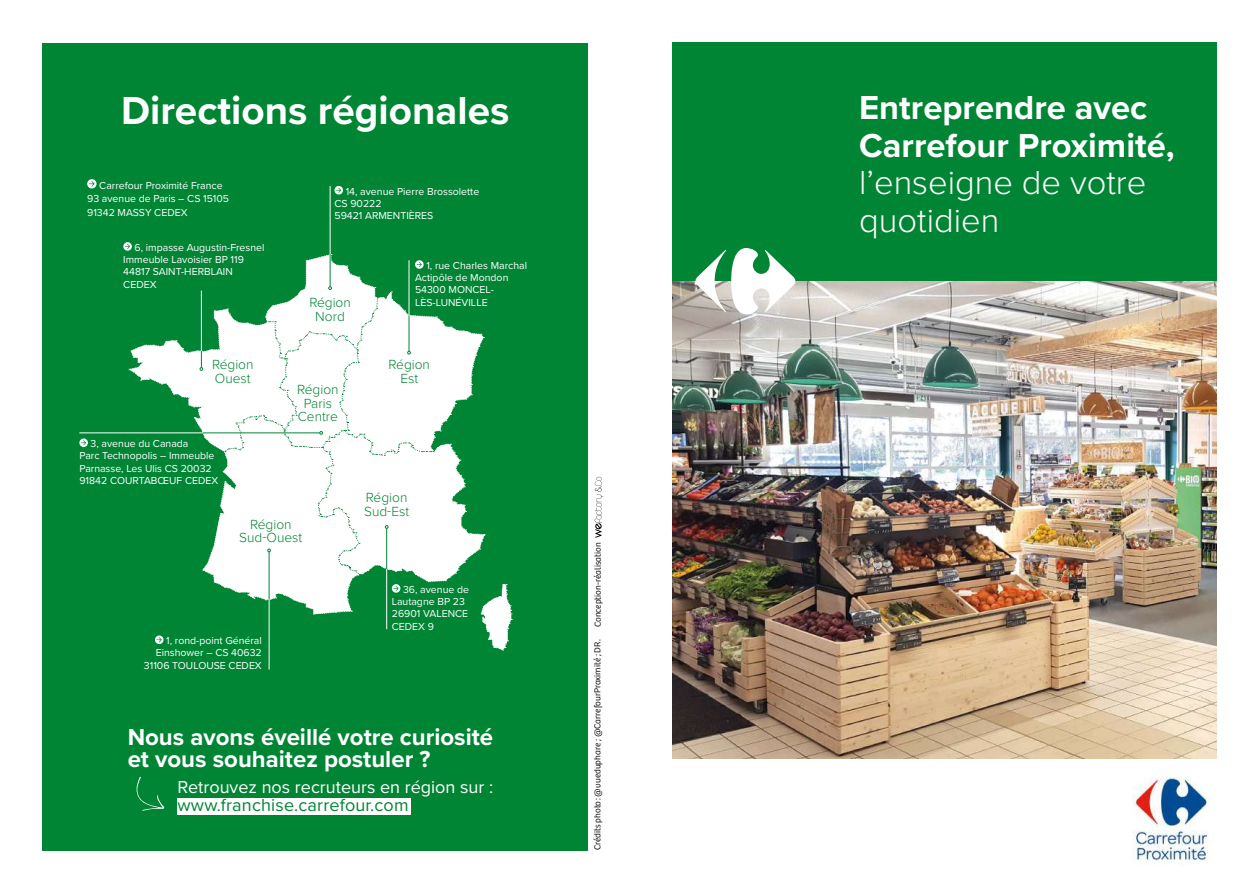
<style>
.page{position:relative;width:1259px;height:893px;background:#fff}
.page>*{position:absolute;margin:0;border:0;box-sizing:border-box;transform-origin:0 0}
.t1{font:700 40.5px "Proxima Nova";color:#fff}
.t2{font:700 34.5px/37.5px "Proxima Nova";color:#fff}
.t3{font:300 34.5px/37.5px "Proxima Nova";color:#fff}
.t4{font:700 24px/22.5px "Proxima Nova";color:#fff}
.t5{font:18px "Proxima Nova";color:#fff}
.t6{font:18px "Proxima Nova";letter-spacing:.01em;color:#008535}
.t7{font:300 13.65px/13.6px "Proxima Nova";color:#008535;text-align:center}
.t8{font:10.5px/12.3px "Proxima Nova";color:#fff}
.t9{font:300 9px "Bree";color:#000}
</style>
<div class="page">
<div style="left:672px;top:43px;width:544px;height:238px;background:#008535"></div>
<img style="left:672px;top:281px;width:544px;height:477px">
<svg style="left:695px;top:248px;width:100px;height:66px"></svg>
<img style="left:1132px;top:777px;width:77px;height:89px">
<div style="left:43px;top:43px;width:545px;height:807px;background:#008535"></div>
<svg style="left:87px;top:179px;width:10px;height:9px"></svg>
<svg style="left:89px;top:181px;width:6px;height:6px"></svg>
<svg style="left:594px;top:477px;width:9px;height:61px"></svg>
<svg style="left:334px;top:186px;width:9px;height:8px"></svg>
<svg style="left:336px;top:188px;width:5px;height:5px"></svg>
<svg style="left:79px;top:438px;width:9px;height:9px"></svg>
<svg style="left:81px;top:440px;width:5px;height:5px"></svg>
<hr style="left:330px;top:186px;width:1px;height:101px;background:#fff">
<hr style="left:269px;top:552px;width:1px;height:117px;background:#fff">
<hr style="left:79px;top:433px;width:241px;height:1px;background:#fff">
<svg style="left:123px;top:242px;width:9px;height:9px"></svg>
<svg style="left:125px;top:244px;width:387px;height:407px"></svg>
<svg style="left:136px;top:776px;width:29px;height:35px"></svg>
<div style="left:177px;top:798px;width:233px;height:17px;background:#fff"></div>
<h1 class="t1" style="left:121px;top:80px;width:390px">Directions régionales</h1>
<p class="t8" style="left:87px;top:178px;width:143px;line-height:13.5px;text-indent:12px">Carrefour Proximité France<br>93 avenue de Paris – CS 15105<br>91342 MASSY CEDEX</p>
<p class="t8" style="left:123px;top:241px;width:143px;text-indent:11px">6, impasse Augustin-Fresnel<br>Immeuble Lavoisier BP 119<br>44817 SAINT-HERBLAIN<br>CEDEX</p>
<h3 class="t7" style="left:212px;top:357px;width:43px;text-align:left">Région<br>Ouest</h3>
<p class="t8" style="left:79px;top:437px;width:140px;text-indent:11px">3, avenue du Canada<br>Parc Technopolis – Immeuble<br>Parnasse, Les Ulis CS 20032<br>91842 COURTABŒUF CEDEX</p>
<p class="t8" style="left:334px;top:184px;width:146px;text-indent:11px">14, avenue Pierre Brossolette<br>CS 90222<br>59421 ARMENTIÈRES</p>
<h3 class="t7" style="left:309px;top:295px;width:43px">Région<br>Nord</h3>
<h3 class="t7" style="left:297px;top:382px;width:43px">Région<br>Paris<br>Centre</h3>
<p class="t8" style="left:415px;top:259px;width:113px;text-indent:11px">1, rue Charles Marchal<br>Actipôle de Mondon<br>54300 MONCEL-<br>LÈS-LUNÉVILLE</p>
<h3 class="t7" style="left:388px;top:357px;width:43px">Région<br>Est</h3>
<h3 class="t7" style="left:364px;top:490px;width:47px;text-align:left">Région<br>Sud-Est</h3>
<h3 class="t7" style="left:239px;top:516px;width:65px">Région<br>Sud-Ouest</h3>
<p class="t8" style="left:144px;top:634px;width:119px;text-align:right">1, rond-point Général<br>Einshower – CS 40632<br>31106 TOULOUSE CEDEX</p>
<p class="t8" style="left:392px;top:583px;width:79px;text-indent:11px">36, avenue de<br>Lautagne BP 23<br>26901 VALENCE<br>CEDEX 9</p>
<h3 class="t4" style="left:128px;top:725px;width:367px">Nous avons éveillé votre curiosité et vous souhaitez postuler ?</h3>
<h3 class="t5" style="left:178px;top:774px;width:317px">Retrouvez nos recruteurs en région sur :</h3>
<h3 class="t6" style="left:178px;top:792px;width:232px">www.franchise.carrefour.com</h3>
<p class="t9" style="left:591px;top:627px;width:86px;rotate:-90deg">Conception-réalisation</p>
<p class="t9" style="left:591px;top:850px;width:212px;rotate:-90deg">Crédits photo : @vueduphare ; @CarrefourProximité ; DR.</p>
<h2 class="t2" style="left:859px;top:88px;width:317px">Entreprendre avec<br>Carrefour Proximité,</h2>
<h2 class="t3" style="left:859px;top:162px;width:289px">l’enseigne de votre quotidien</h2>
</div>
